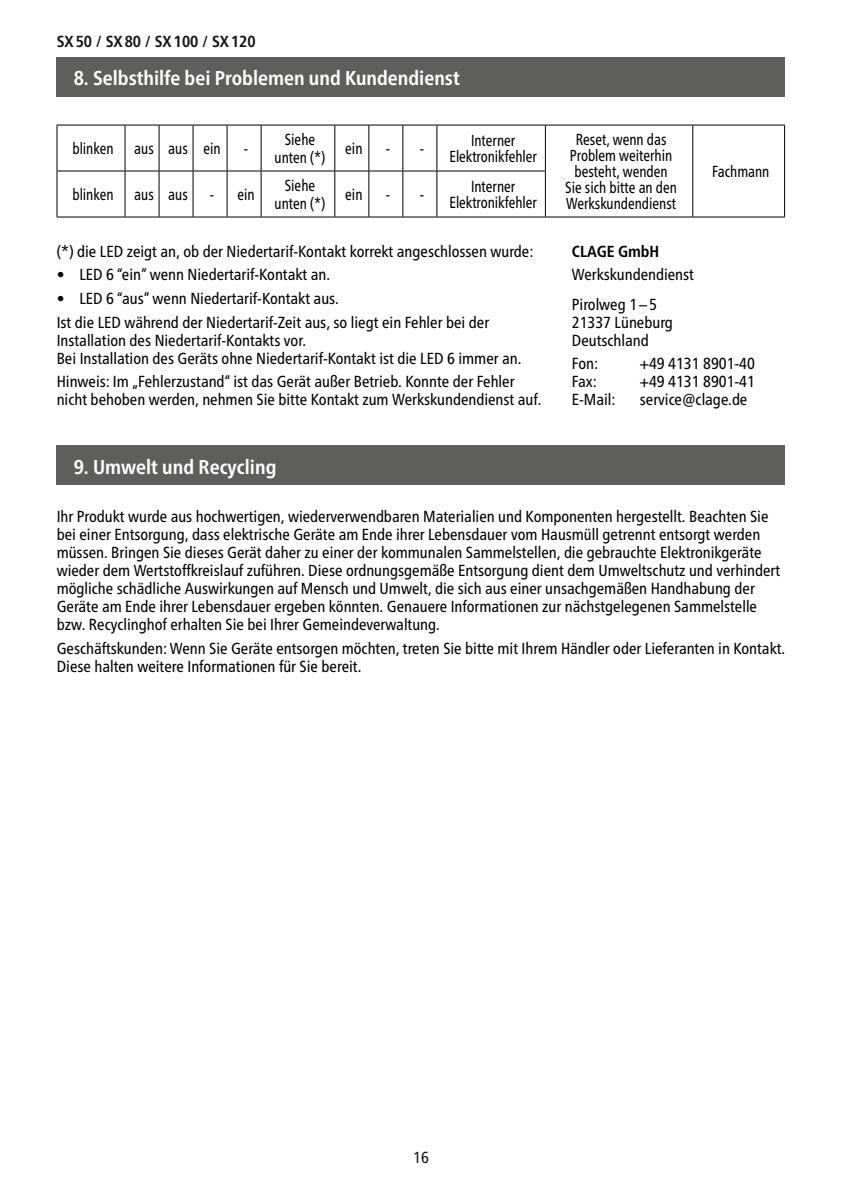
<style>
.page{position:relative;width:842px;height:1191px;background:#fff}
.page>*{position:absolute;margin:0;border:0;box-sizing:border-box;transform-origin:0 0}
.t1{font:700 condensed 20px "Frutiger Neue LTW1 G";color:#fff}
.t2{font:condensed 16px/18px "Frutiger Neue LTW1 G";color:#000}
.t3{font:condensed 16px/16px "Frutiger Neue LTW1 G";color:#000;text-align:center;scale:.9 1}
.t4{font:700 condensed 16px "Frutiger Neue LTW1 G";color:#151513}
.t5{font:700 condensed 16px "Frutiger Neue LTW1 G";color:#000}
.t6{font:condensed 16px "Frutiger Neue LTW1 G";color:#151513}
</style>
<div class="page">
<svg style="left:58px;top:126px;width:726px;height:91px"></svg>
<hr style="left:57px;top:125px;width:68px;height:1px;background:#000">
<hr style="left:57px;top:125px;width:1px;height:46px;background:#000">
<hr style="left:125px;top:125px;width:34px;height:1px;background:#000">
<hr style="left:125px;top:125px;width:1px;height:46px;background:#000">
<hr style="left:159px;top:125px;width:34px;height:1px;background:#000">
<hr style="left:159px;top:125px;width:1px;height:46px;background:#000">
<hr style="left:193px;top:125px;width:34px;height:1px;background:#000">
<hr style="left:193px;top:125px;width:1px;height:46px;background:#000">
<hr style="left:227px;top:125px;width:34px;height:1px;background:#000">
<hr style="left:227px;top:125px;width:1px;height:46px;background:#000">
<hr style="left:261px;top:125px;width:74px;height:1px;background:#000">
<hr style="left:261px;top:125px;width:1px;height:46px;background:#000">
<hr style="left:335px;top:125px;width:34px;height:1px;background:#000">
<hr style="left:334px;top:125px;width:1px;height:46px;background:#000">
<hr style="left:369px;top:125px;width:34px;height:1px;background:#000">
<hr style="left:368px;top:125px;width:1px;height:46px;background:#000">
<hr style="left:403px;top:125px;width:34px;height:1px;background:#000">
<hr style="left:402px;top:125px;width:1px;height:46px;background:#000">
<hr style="left:437px;top:125px;width:109px;height:1px;background:#000">
<hr style="left:436px;top:125px;width:1px;height:46px;background:#000">
<hr style="left:546px;top:125px;width:147px;height:1px;background:#000">
<hr style="left:693px;top:125px;width:92px;height:1px;background:#000">
<hr style="left:545px;top:125px;width:1px;height:46px;background:#000">
<hr style="left:692px;top:125px;width:1px;height:46px;background:#000">
<hr style="left:784px;top:125px;width:1px;height:46px;background:#000">
<hr style="left:692px;top:171px;width:1px;height:46px;background:#000">
<hr style="left:784px;top:171px;width:1px;height:46px;background:#000">
<hr style="left:545px;top:217px;width:148px;height:1px;background:#000">
<hr style="left:693px;top:217px;width:92px;height:1px;background:#000">
<hr style="left:57px;top:171px;width:68px;height:1px;background:#000">
<hr style="left:57px;top:171px;width:1px;height:46px;background:#000">
<hr style="left:125px;top:171px;width:34px;height:1px;background:#000">
<hr style="left:125px;top:171px;width:1px;height:46px;background:#000">
<hr style="left:159px;top:171px;width:34px;height:1px;background:#000">
<hr style="left:159px;top:171px;width:1px;height:46px;background:#000">
<hr style="left:193px;top:171px;width:34px;height:1px;background:#000">
<hr style="left:193px;top:171px;width:1px;height:46px;background:#000">
<hr style="left:227px;top:171px;width:34px;height:1px;background:#000">
<hr style="left:227px;top:171px;width:1px;height:46px;background:#000">
<hr style="left:261px;top:171px;width:74px;height:1px;background:#000">
<hr style="left:261px;top:171px;width:1px;height:46px;background:#000">
<hr style="left:335px;top:171px;width:34px;height:1px;background:#000">
<hr style="left:334px;top:171px;width:1px;height:46px;background:#000">
<hr style="left:369px;top:171px;width:34px;height:1px;background:#000">
<hr style="left:368px;top:171px;width:1px;height:46px;background:#000">
<hr style="left:403px;top:171px;width:34px;height:1px;background:#000">
<hr style="left:402px;top:171px;width:1px;height:46px;background:#000">
<hr style="left:437px;top:171px;width:109px;height:1px;background:#000">
<hr style="left:436px;top:171px;width:1px;height:46px;background:#000">
<hr style="left:545px;top:171px;width:1px;height:46px;background:#000">
<hr style="left:57px;top:217px;width:68px;height:1px;background:#000">
<hr style="left:125px;top:217px;width:34px;height:1px;background:#000">
<hr style="left:159px;top:217px;width:34px;height:1px;background:#000">
<hr style="left:193px;top:217px;width:34px;height:1px;background:#000">
<hr style="left:227px;top:217px;width:34px;height:1px;background:#000">
<hr style="left:261px;top:217px;width:74px;height:1px;background:#000">
<hr style="left:335px;top:217px;width:34px;height:1px;background:#000">
<hr style="left:369px;top:217px;width:34px;height:1px;background:#000">
<hr style="left:403px;top:217px;width:34px;height:1px;background:#000">
<hr style="left:437px;top:217px;width:108px;height:1px;background:#000">
<div style="left:57px;top:445px;width:728px;height:40px;background:#5e5e5d"></div>
<div style="left:57px;top:57px;width:728px;height:39px;background:#5e5e5d"></div>
<p class="t4" style="left:57px;top:32px;width:200px">SX50 / SX80 / SX100 / SX120</p>
<p class="t1" style="left:74px;top:66px;width:387px">8. Selbsthilfe bei Problemen und Kundendienst</p>
<p class="t3" style="left:72px;top:141px;width:47px">blinken</p>
<p class="t3" style="left:134px;top:141px;width:97px">aus aus ein</p>
<p class="t3" style="left:244px;top:141px;width:5px">-</p>
<p class="t3" style="left:275px;top:131px;width:58px;line-height:18px">Siehe unten (*)</p>
<p class="t3" style="left:345px;top:141px;width:21px">ein</p>
<p class="t3" style="left:386px;top:141px;width:5px">-</p>
<p class="t3" style="left:72px;top:187px;width:47px">blinken</p>
<p class="t3" style="left:134px;top:187px;width:61px">aus aus</p>
<p class="t3" style="left:210px;top:186px;width:51px">- ein</p>
<p class="t3" style="left:275px;top:176px;width:58px;line-height:18px">Siehe unten (*)</p>
<p class="t3" style="left:345px;top:187px;width:21px">ein</p>
<p class="t3" style="left:386px;top:187px;width:5px">-</p>
<p class="t3" style="left:449px;top:133px;width:99px">Interner<br>Elektronikfehler</p>
<p class="t3" style="left:565px;top:132px;width:126px">Reset, wenn das<br>Problem weiterhin besteht, wenden<br>Sie sich bitte an den<br>Werkskundendienst</p>
<p class="t3" style="left:449px;top:179px;width:99px">Interner<br>Elektronikfehler</p>
<p class="t3" style="left:712px;top:164px;width:65px">Fachmann</p>
<p class="t2" style="left:57px;top:242px;width:478px">(*) die LED zeigt an, ob der Niedertarif-Kontakt korrekt angeschlossen wurde:</p>
<p class="t2" style="left:57px;top:266px;width:275px">• LED 6 “ein” wenn Niedertarif-Kontakt an.</p>
<p class="t2" style="left:57px;top:287px;width:434px;line-height:23.6px">• LED 6 “aus” wenn Niedertarif-Kontakt aus.<br>Ist die LED während der Niedertarif-Zeit aus, so liegt ein Fehler bei der</p>
<p class="t2" style="left:57px;top:331px;width:466px">Installation des Niedertarif-Kontakts vor.<br>Bei Installation des Geräts ohne Niedertarif-Kontakt ist die LED 6 immer an.</p>
<p class="t2" style="left:57px;top:373px;width:486px">Hinweis: Im „Fehlerzustand“ ist das Gerät außer Betrieb. Konnte der Fehler nicht behoben werden, nehmen Sie bitte Kontakt zum Werkskundendienst auf.</p>
<p class="t5" style="left:572px;top:242px;width:89px">CLAGE GmbH</p>
<p class="t2" style="left:572px;top:260px;width:124px;line-height:29.4px">Werkskundendienst<br>Pirolweg 1–5</p>
<p class="t2" style="left:572px;top:313px;width:103px">21337 Lüneburg<br>Deutschland</p>
<p class="t2" style="left:572px;top:355px;width:28px">Fon:</p>
<p class="t2" style="left:640px;top:355px;width:117px">+49 4131 8901-40</p>
<p class="t2" style="left:572px;top:373px;width:27px">Fax:</p>
<p class="t2" style="left:640px;top:373px;width:117px">+49 4131 8901-41</p>
<p class="t2" style="left:572px;top:391px;width:45px">E-Mail:</p>
<p class="t2" style="left:640px;top:391px;width:109px">service@clage.de</p>
<p class="t1" style="left:74px;top:455px;width:204px">9. Umwelt und Recycling</p>
<p class="t2" style="left:57px;top:507px;width:725px">Ihr Produkt wurde aus hochwertigen, wiederverwendbaren Materialien und Komponenten hergestellt. Beachten Sie bei einer Entsorgung, dass elektrische Geräte am Ende ihrer Lebensdauer vom Hausmüll getrennt entsorgt werden müssen. Bringen Sie dieses Gerät daher zu einer der kommunalen Sammelstellen, die gebrauchte Elektronikgeräte wieder dem Wertstoffkreislauf zuführen. Diese ordnungsgemäße Entsorgung dient dem Umweltschutz und verhindert mögliche schädliche Auswirkungen auf Mensch und Umwelt, die sich aus einer unsachgemäßen Handhabung der Geräte am Ende ihrer Lebensdauer ergeben könnten. Genauere Informationen zur nächstgelegenen Sammelstelle bzw. Recyclinghof erhalten Sie bei Ihrer Gemeindeverwaltung.</p>
<p class="t2" style="left:57px;top:639px;width:730px">Geschäftskunden: Wenn Sie Geräte entsorgen möchten, treten Sie bitte mit Ihrem Händler oder Lieferanten in Kontakt.<br>Diese halten weitere Informationen für Sie bereit.</p>
<p class="t6" style="left:413px;top:1148px;width:17px">16</p>
</div>
